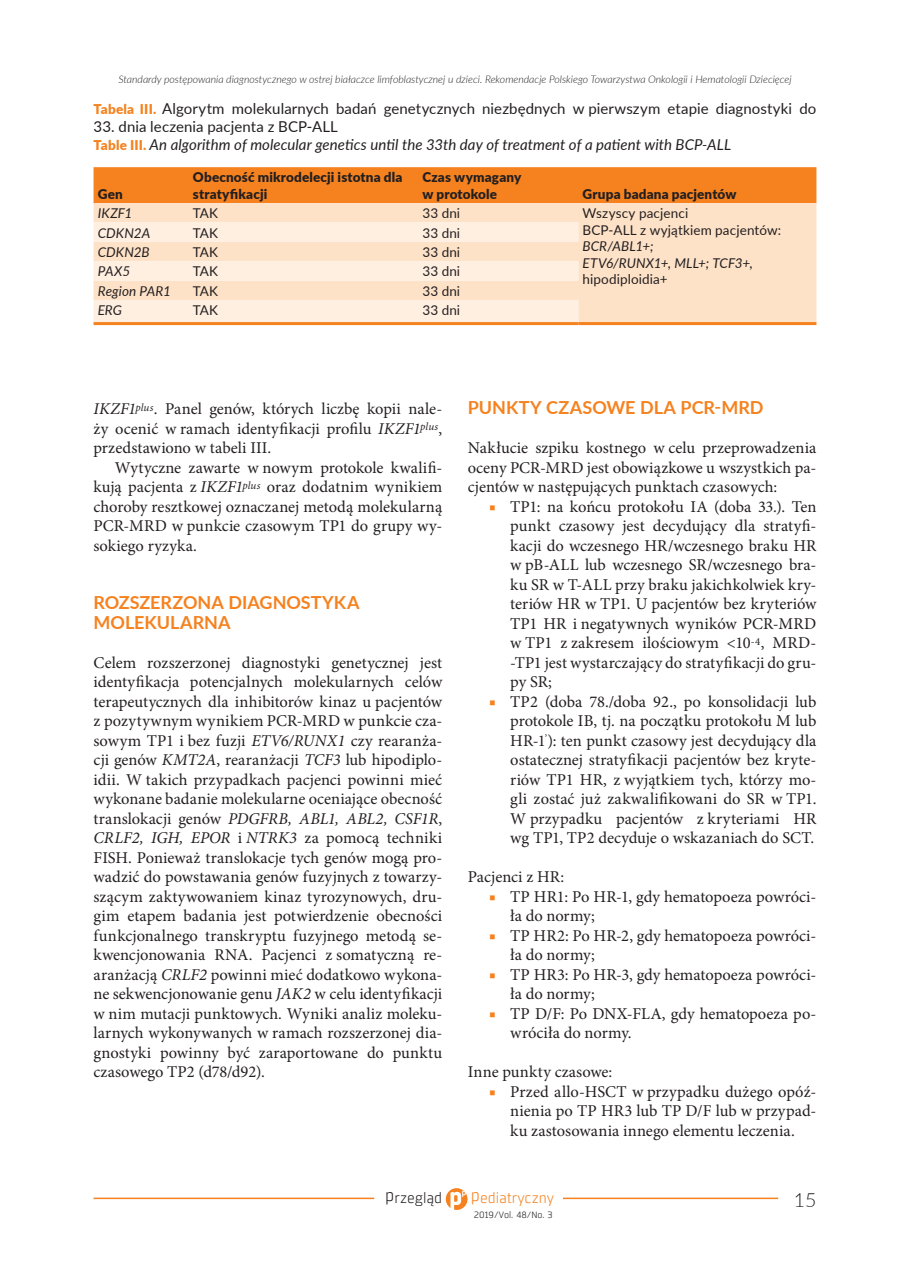
<style>
.page{position:relative;width:910px;height:1276px;background:#fff}
.page>*{position:absolute;margin:0;border:0;box-sizing:border-box;transform-origin:0 0}
.t1{font:300 19.5px "Lato";color:#231f20}
.t2{font:700 18px/19.5px "Lato";color:#f5821f}
.t3{font:16.5px/19.5px "Minion Pro";color:#231f20;text-align:justify}
.t4{font:italic 15px/18px "Lato";color:#231f20}
.t5{font:15px "Lato";letter-spacing:.005em;color:#231f20}
.t6{font:300 14.25px "Sisco";color:#f5821f}
.t7{font:300 14.25px "Sisco";color:#231f20}
.t8{font:13.5px/16.5px "Lato";letter-spacing:.01em;color:#231f20}
.t9{font:900 13.5px/16.5px "Lato";letter-spacing:.01em;color:#231f20}
.t10{font:italic 13.5px/16.5px "Lato";letter-spacing:.005em;color:#231f20}
.t11{font:italic 300 10.5px "Lato";color:#231f20}
.t12{font:300 9px "Sisco";color:#231f20}
.s1{font-weight:900;font-size:13.5px;color:#f5821f}
.s2{font-style:normal}
.s3{font-weight:900;font-style:normal;font-size:13.5px;color:#f5821f}
.s4{font-style:italic}
.s5{color:#f5821f}
.s6{font-size:16.5px}
</style>
<div class="page">
<svg style="left:446px;top:1188px;width:22px;height:22px"></svg>
<hr style="left:94px;top:1197px;width:280px;height:2px;background:#f5821f">
<hr style="left:563px;top:1197px;width:215px;height:2px;background:#f5821f">
<div style="left:94px;top:167px;width:722px;height:36px;background:#f5821f"></div>
<div style="left:94px;top:203px;width:722px;height:119px;background:#fee2c8"></div>
<svg style="left:94px;top:222px;width:484px;height:100px;background:#feead7"></svg>
<hr style="left:578px;top:322px;width:238px;height:3px;background:#f5821f">
<hr style="left:94px;top:322px;width:484px;height:3px;background:#f5821f">
<p class="t11" style="left:118px;top:73px;width:675px">Standardy postępowania diagnostycznego w ostrej białaczce limfoblastycznej u dzieci. Rekomendacje Polskiego Towarzystwa Onkologii i Hematologii Dziecięcej</p>
<p class="t5" style="left:94px;top:99px;width:724px"><span class="s1">Tabela III.</span> Algorytm molekularnych badań genetycznych niezbędnych w pierwszym etapie diagnostyki do</p>
<p class="t4" style="left:94px;top:117px;width:639px"><span class="s2">33. dnia leczenia pacjenta z BCP-ALL<br></span><span class="s3">Table III.</span> An algorithm of molecular genetics until the 33th day of treatment of a patient with BCP-ALL</p>
<p class="t9" style="left:98px;top:185px;width:27px">Gen</p>
<p class="t9" style="left:193px;top:169px;width:211px">Obecność mikrodelecji istotna dla stratyfikacji</p>
<p class="t9" style="left:422px;top:169px;width:100px">Czas wymagany w protokole</p>
<p class="t9" style="left:583px;top:185px;width:155px">Grupa badana pacjentów</p>
<p class="t10" style="left:98px;top:205px;width:36px">IKZF1</p>
<p class="t8" style="left:193px;top:205px;width:27px">TAK</p>
<p class="t8" style="left:422px;top:205px;width:39px">33 dni</p>
<p class="t8" style="left:583px;top:205px;width:200px">Wszyscy pacjenci<br>BCP-ALL z wyjątkiem pacjentów:</p>
<p class="t10" style="left:583px;top:238px;width:171px">BCR/ABL1+;<br>ETV6/RUNX1+, MLL+; TCF3+<span class="s2">, hipodiploidia+</span></p>
<p class="t10" style="left:98px;top:224px;width:54px">CDKN2A</p>
<p class="t8" style="left:193px;top:224px;width:27px">TAK</p>
<p class="t8" style="left:422px;top:224px;width:39px">33 dni</p>
<p class="t10" style="left:98px;top:243px;width:53px">CDKN2B</p>
<p class="t8" style="left:193px;top:243px;width:27px">TAK</p>
<p class="t8" style="left:422px;top:243px;width:39px">33 dni</p>
<p class="t10" style="left:98px;top:263px;width:34px">PAX5</p>
<p class="t8" style="left:193px;top:263px;width:27px">TAK</p>
<p class="t8" style="left:422px;top:263px;width:39px">33 dni</p>
<p class="t10" style="left:98px;top:282px;width:75px">Region PAR1</p>
<p class="t8" style="left:193px;top:282px;width:27px">TAK</p>
<p class="t8" style="left:422px;top:282px;width:39px">33 dni</p>
<p class="t10" style="left:98px;top:302px;width:26px">ERG</p>
<p class="t8" style="left:193px;top:302px;width:27px">TAK</p>
<p class="t8" style="left:422px;top:302px;width:39px">33 dni</p>
<p class="t3" style="left:94px;top:400px;width:350px"><span class="s4">IKZF1</span><sup>plus</sup>. Panel genów, których liczbę kopii nale&shy;ży ocenić w ramach identyfikacji profilu <span class="s4">IKZF1</span><sup>plus</sup>, przedstawiono w tabeli III.</p>
<p class="t3" style="left:94px;top:459px;width:350px;text-indent:21px">Wytyczne zawarte w nowym protokole kwalifi&shy;kują pacjenta z <span class="s4">IKZF1</span><sup>plus</sup> oraz dodatnim wynikiem choroby resztkowej oznaczanej metodą molekularną PCR-MRD w punkcie czasowym TP1 do grupy wy&shy;sokiego ryzyka.</p>
<p class="t2" style="left:94px;top:592px;width:268px">ROZSZERZONA DIAGNOSTYKA<br>MOLEKULARNA</p>
<p class="t3" style="left:94px;top:654px;width:350px">Celem rozszerzonej diagnostyki genetycznej jest identyfikacja potencjalnych molekularnych celów terapeutycznych dla inhibitorów kinaz u pacjentów z pozytywnym wynikiem PCR-MRD w punkcie cza&shy;sowym TP1 i bez fuzji <span class="s4">ETV6/RUNX1</span> czy rearanża&shy;cji genów <span class="s4">KMT2A</span>, rearanżacji <span class="s4">TCF3</span> lub hipodiplo&shy;idii. W takich przypadkach pacjenci powinni mieć wykonane badanie molekularne oceniające obecność translokacji genów <span class="s4">PDGFRB, ABL1, ABL2, CSF1R</span>, <span class="s4">CRLF2, IGH, EPOR</span> i <span class="s4">NTRK3</span> za pomocą techniki FISH. Ponieważ translokacje tych genów mogą pro&shy;wadzić do powstawania genów fuzyjnych z towarzy&shy;szącym zaktywowaniem kinaz tyrozynowych, dru&shy;gim etapem badania jest potwierdzenie obecności funkcjonalnego transkryptu fuzyjnego metodą se&shy;kwencjonowania RNA. Pacjenci z somatyczną re&shy;aranżacją <span class="s4">CRLF2</span> powinni mieć dodatkowo wykona&shy;ne sekwencjonowanie genu <span class="s4">JAK2</span> w celu identyfikacji w nim mutacji punktowych<span class="s4">.</span> Wyniki analiz moleku&shy;larnych wykonywanych w ramach rozszerzonej dia&shy;gnostyki powinny być zaraportowane do punktu czasowego TP2 (d78/d92).</p>
<p class="t2" style="left:468px;top:397px;width:297px">PUNKTY CZASOWE DLA PCR‐MRD</p>
<p class="t3" style="left:468px;top:439px;width:350px">Nakłucie szpiku kostnego w celu przeprowadzenia oceny PCR-MRD jest obowiązkowe u wszystkich pa&shy;cjentów w następujących punktach czasowych:</p>
<p class="t3" style="left:510px;top:498px;width:308px;text-indent:-21px"><span class="s5">■</span> TP1: na końcu protokołu IA (doba 33.). Ten punkt czasowy jest decydujący dla stratyfi&shy;kacji do wczesnego HR/wczesnego braku HR w pB-ALL lub wczesnego SR/wczesnego bra&shy;ku SR w T-ALL przy braku jakichkolwiek kry&shy;teriów HR w TP1. U pacjentów bez kryteriów TP1 HR i negatywnych wyników PCR-MRD w TP1 z zakresem ilościowym &lt;10<sup>-4</sup>, MRD--TP1 jest wystarczający do stratyfikacji do gru&shy;py SR;</p>
<p class="t3" style="left:510px;top:693px;width:308px;text-indent:-21px"><span class="s5">■</span> TP2 (doba 78./doba 92., po konsolidacji lub protokole IB, tj. na początku protokołu M lub HR-1<sup>’</sup>): ten punkt czasowy jest decydujący dla ostatecznej stratyfikacji pacjentów bez kryte&shy;riów TP1 HR, z wyjątkiem tych, którzy mo&shy;gli zostać już zakwalifikowani do SR w TP1.<br>W przypadku pacjentów z kryteriami HR wg TP1, TP2 decyduje o wskazaniach do SCT.</p>
<p class="t3" style="left:468px;top:868px;width:98px">Pacjenci z HR:</p>
<p class="t3" style="left:510px;top:888px;width:308px;text-indent:-21px"><span class="s5">■</span> TP HR1: Po HR-1, gdy hematopoeza powróci&shy;ła do normy;</p>
<p class="t3" style="left:510px;top:927px;width:308px;text-indent:-21px"><span class="s5">■</span> TP HR2: Po HR-2, gdy hematopoeza powróci&shy;ła do normy;</p>
<p class="t3" style="left:510px;top:966px;width:308px;text-indent:-21px"><span class="s5">■</span> TP HR3: Po HR-3, gdy hematopoeza powróci&shy;ła do normy;</p>
<p class="t3" style="left:510px;top:1005px;width:308px;text-indent:-21px"><span class="s5">■</span> TP D/F: Po DNX-FLA, gdy hematopoeza po&shy;wróciła do normy.</p>
<p class="t3" style="left:468px;top:1063px;width:146px">Inne punkty czasowe:</p>
<p class="t3" style="left:510px;top:1083px;width:308px;text-indent:-21px"><span class="s5">■</span> Przed allo-HSCT w przypadku dużego opóź&shy;nienia po TP HR3 lub TP D/F lub w przypad&shy;ku zastosowania innego elementu leczenia.</p>
<p class="t7" style="left:385px;top:1191px;width:58px"><span class="s6">p</span>rzegląd</p>
<p class="t6" style="left:471px;top:1191px;width:85px"><sup>p</sup>ediatryczny</p>
<p class="t12" style="left:474px;top:1210px;width:80px">2019/Vol. 48/No. 3</p>
<p class="t1" style="left:794px;top:1187px;width:24px">15</p>
</div>
